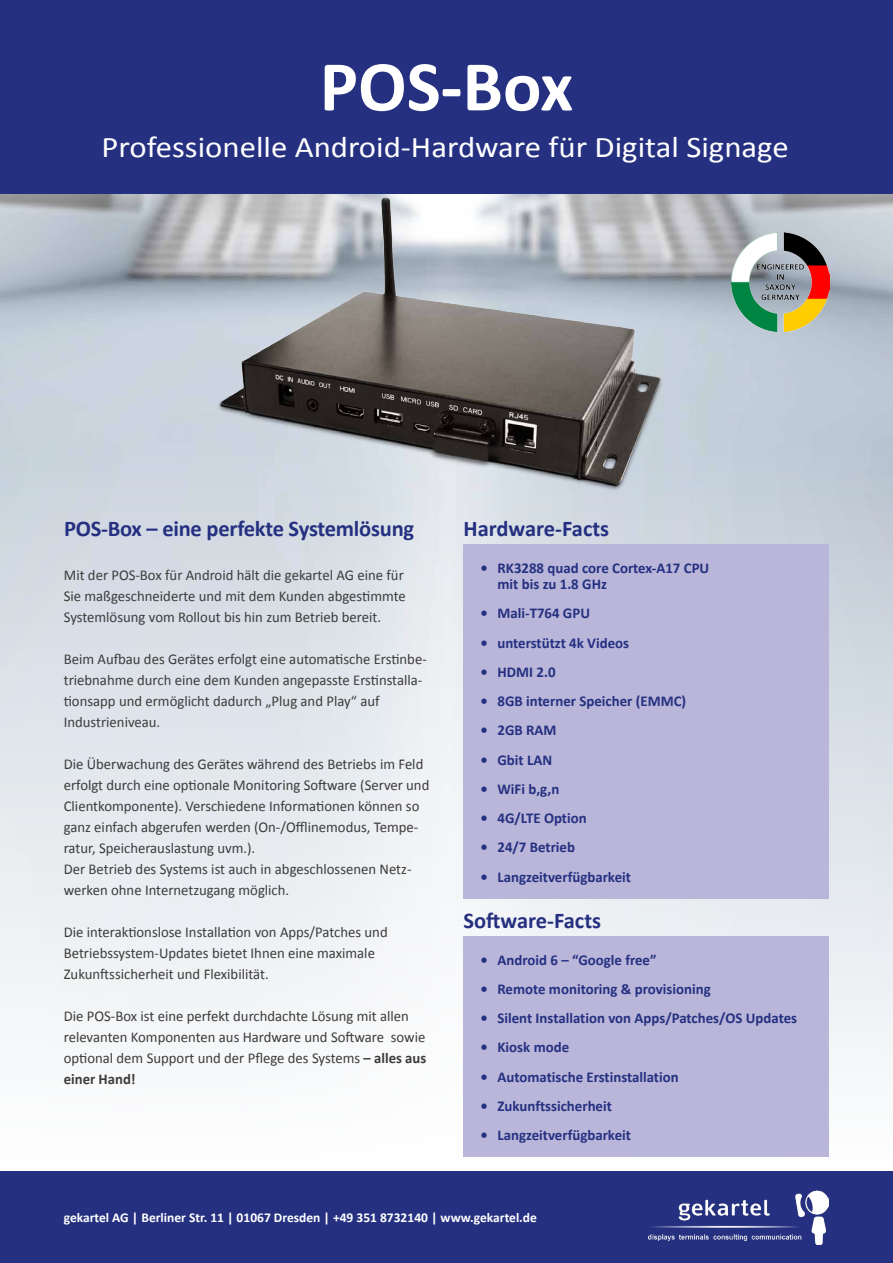
<style>
.page{position:relative;width:893px;height:1263px;background:#fff}
.page>*{position:absolute;margin:0;border:0;box-sizing:border-box;transform-origin:0 0}
.t1{font:700 72px "Calibri";color:#fff}
.t2{font:30px "Calibri";color:#fff;scale:1.09 1}
.t3{font:700 22.5px "Calibri";letter-spacing:-.01em;color:#253081}
.t4{font:15px/21px "Calibri";color:#3c3c3b}
.t5{font:700 15px/16.5px "Calibri";color:#253081}
.t6{font:700 13.5px "Calibri";color:#fff}
.s1{font-weight:700}
</style>
<div class="page">
<img style="left:0;top:193px;width:893px;height:1070px">
<div style="left:0;top:0;width:893px;height:193px;background:#253081"></div>
<img style="left:204px;top:193px;width:484px;height:316px">
<div style="left:463px;top:544px;width:366px;height:355px;background:#b9b6d9"></div>
<div style="left:463px;top:936px;width:366px;height:221px;background:#b9b6d9"></div>
<img style="left:648px;top:1190px;width:181px;height:54px">
<img style="left:731px;top:232px;width:99px;height:99px">
<h1 class="t1" style="left:320px;top:40px;width:255px">POS-Box</h1>
<h2 class="t2" style="left:102px;top:128px;width:632px">Professionelle Android-Hardware für Digital Signage</h2>
<h3 class="t3" style="left:64px;top:514px;width:352px">POS-Box – eine perfekte Systemlösung</h3>
<p class="t4" style="left:64px;top:565px;width:344px">Mit der POS-Box für Android hält die gekartel AG eine für<br>Sie maßgeschneiderte und mit dem Kunden abgestimmte<br>Systemlösung vom Rollout bis hin zum Betrieb bereit.</p>
<p class="t4" style="left:64px;top:649px;width:365px">Beim Aufbau des Gerätes erfolgt eine automatische Erstinbe&shy;triebnahme durch eine dem Kunden angepasste Erstinstalla&shy;tionsapp und ermöglicht dadurch „Plug and Play“ auf Industrieniveau.</p>
<p class="t4" style="left:64px;top:754px;width:367px">Die Überwachung des Gerätes während des Betriebs im Feld erfolgt durch eine optionale Monitoring Software (Server und Clientkomponente). Verschiedene Informationen können so ganz einfach abgerufen werden (On-/Offlinemodus, Tempe&shy;ratur, Speicherauslastung uvm.).<br>Der Betrieb des Systems ist auch in abgeschlossenen Netz&shy;werken ohne Internetzugang möglich.</p>
<p class="t4" style="left:64px;top:922px;width:325px">Die interaktionslose Installation von Apps/Patches und<br>Betriebssystem-Updates bietet Ihnen eine maximale<br>Zukunftssicherheit und Flexibilität.</p>
<p class="t4" style="left:64px;top:1006px;width:364px">Die POS-Box ist eine perfekt durchdachte Lösung mit allen relevanten Komponenten aus Hardware und Software sowie optional dem Support und der Pflege des Systems <span class="s1">– alles aus einer Hand!</span></p>
<h3 class="t3" style="left:463px;top:514px;width:147px">Hardware-Facts</h3>
<p class="t5" style="left:497px;top:559px;width:213px;text-indent:-17px">• RK3288 quad core Cortex-A17 CPU mit bis zu 1.8 GHz</p>
<p class="t5" style="left:480px;top:605px;width:111px">• Mali-T764 GPU</p>
<p class="t5" style="left:480px;top:634px;width:150px">• unterstützt 4k Videos</p>
<p class="t5" style="left:480px;top:664px;width:77px">• HDMI 2.0</p>
<p class="t5" style="left:480px;top:693px;width:207px">• 8GB interner Speicher (EMMC)</p>
<p class="t5" style="left:480px;top:722px;width:78px">• 2GB RAM</p>
<p class="t5" style="left:480px;top:751px;width:73px">• Gbit LAN</p>
<p class="t5" style="left:480px;top:781px;width:80px">• WiFi b,g,n</p>
<p class="t5" style="left:480px;top:810px;width:108px">• 4G/LTE Option</p>
<p class="t5" style="left:480px;top:839px;width:96px">• 24/7 Betrieb</p>
<p class="t5" style="left:480px;top:868px;width:152px">• Langzeitverfügbarkeit</p>
<h3 class="t3" style="left:463px;top:906px;width:139px">Software-Facts</h3>
<p class="t5" style="left:480px;top:951px;width:178px">• Android 6 – “Google free”</p>
<p class="t5" style="left:480px;top:980px;width:232px">• Remote monitoring &amp; provisioning</p>
<p class="t5" style="left:480px;top:1010px;width:318px">• Silent Installation von Apps/Patches/OS Updates</p>
<p class="t5" style="left:480px;top:1039px;width:90px">• Kiosk mode</p>
<p class="t5" style="left:480px;top:1068px;width:200px">• Automatische Erstinstallation</p>
<p class="t5" style="left:480px;top:1097px;width:133px">• Zukunftssicherheit</p>
<p class="t5" style="left:480px;top:1127px;width:152px">• Langzeitverfügbarkeit</p>
<p class="t6" style="left:64px;top:1209px;width:475px">gekartel AG | Berliner Str. 11 | 01067 Dresden | +49 351 8732140 | www.gekartel.de</p>
</div>
